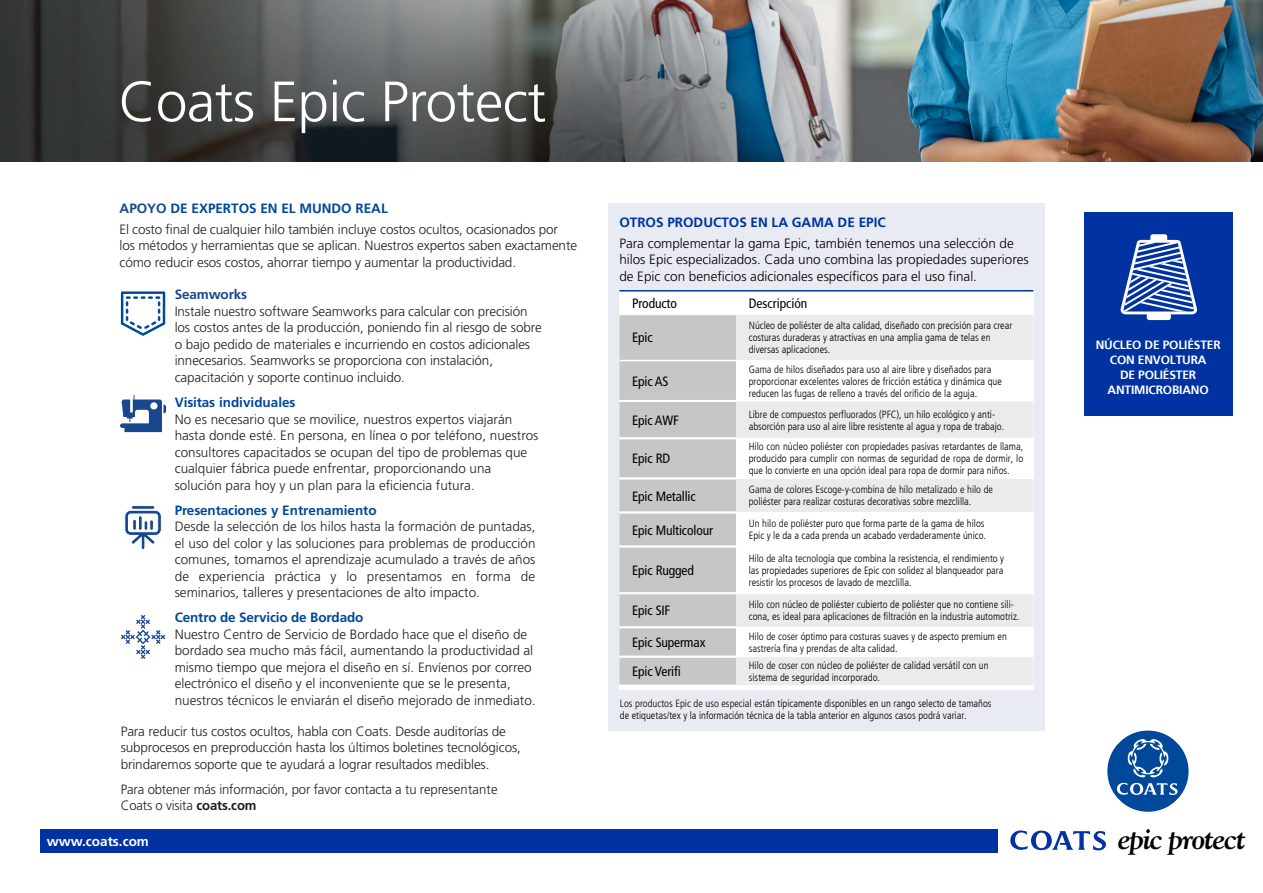
<style>
.page{position:relative;width:1263px;height:893px;background:#fff}
.page>*{position:absolute;margin:0;border:0;box-sizing:border-box;transform-origin:0 0}
.t1{font:300 56.7px "Frutiger";letter-spacing:-.01em;color:#fff}
.t2{font:italic 700 30px "Goudy";letter-spacing:-.05em;color:#000}
.t3{font:300 13.5px/16.5px "Frutiger LT Std";letter-spacing:-.01em;color:#231f20}
.t4{font:300 13.5px/16.5px "Frutiger LT Std";color:#000}
.t5{font:condensed 13.5px "Frutiger";letter-spacing:-.01em;color:#000}
.t6{font:700 13.5px "Frutiger LT Std";letter-spacing:-.01em;color:#00489a}
.t7{font:700 13.5px "Frutiger LT Std";color:#0033a1}
.t8{font:700 13.5px "Frutiger";color:#fff}
.t9{font:13.5px "Frutiger 57 Condensed";color:#000}
.t10{font:700 13.5px "Frutiger LT Std";letter-spacing:-.01em;color:#18478e}
.t11{font:700 12px/15px "Frutiger LT Std 65";letter-spacing:-.015em;color:#fff;text-align:center}
.t12{font:10.5px/12px "Frutiger Light Cn";color:#000}
.t13{font:300 condensed 10.5px "Frutiger";color:#000}
.s1{font-weight:700;color:#18478e}
.s2{font-weight:700;color:#00489a}
.s3{font-weight:700}
.s4{font-family:"Frutiger";font-weight:300;font-stretch:condensed}
.s5{font-family:"Frutiger Light Cn";font-weight:400;font-stretch:normal}
</style>
<div class="page">
<div style="left:1084px;top:213px;width:149px;height:203px;background:#0033a1"></div>
<svg style="left:1120px;top:234px;width:77px;height:86px"></svg>
<img style="left:0;top:0;width:1263px;height:162px">
<div style="left:609px;top:203px;width:436px;height:528px;background:#e8ebf2"></div>
<div style="left:619px;top:290px;width:414px;height:400px;background:#fff"></div>
<div style="left:619px;top:315px;width:117px;height:370px;background:#c6c6c6"></div>
<div style="left:736px;top:315px;width:297px;height:370px;background:#ebebeb"></div>
<svg style="left:736px;top:361px;width:297px;height:295px"></svg>
<hr style="left:619px;top:400px;width:117px;height:1px;background:#fff">
<hr style="left:619px;top:401px;width:117px;height:1px;background:#fff">
<hr style="left:619px;top:438px;width:117px;height:1px;background:#fff">
<hr style="left:619px;top:439px;width:117px;height:1px;background:#fff">
<hr style="left:619px;top:478px;width:117px;height:1px;background:#fff">
<hr style="left:619px;top:479px;width:117px;height:1px;background:#fff">
<hr style="left:619px;top:512px;width:117px;height:1px;background:#fff">
<hr style="left:619px;top:513px;width:117px;height:1px;background:#fff">
<hr style="left:619px;top:546px;width:117px;height:1px;background:#fff">
<hr style="left:619px;top:547px;width:117px;height:1px;background:#fff">
<hr style="left:619px;top:592px;width:117px;height:1px;background:#fff">
<hr style="left:619px;top:593px;width:117px;height:1px;background:#fff">
<hr style="left:619px;top:626px;width:117px;height:1px;background:#fff">
<hr style="left:619px;top:627px;width:117px;height:1px;background:#fff">
<hr style="left:619px;top:656px;width:117px;height:1px;background:#fff">
<hr style="left:619px;top:657px;width:117px;height:1px;background:#fff">
<hr style="left:736px;top:401px;width:297px;height:1px;background:#fff">
<hr style="left:736px;top:438px;width:297px;height:1px;background:#fff">
<hr style="left:736px;top:478px;width:297px;height:1px;background:#fff">
<hr style="left:736px;top:512px;width:297px;height:1px;background:#fff">
<hr style="left:736px;top:546px;width:297px;height:1px;background:#fff">
<hr style="left:736px;top:593px;width:297px;height:1px;background:#fff">
<hr style="left:736px;top:627px;width:297px;height:1px;background:#fff">
<hr style="left:736px;top:656px;width:297px;height:1px;background:#fff">
<hr style="left:619px;top:360px;width:117px;height:1px;background:#fff">
<hr style="left:736px;top:360px;width:297px;height:1px;background:#fff">
<hr style="left:619px;top:290px;width:117px;height:2px;background:#0033a1">
<hr style="left:736px;top:290px;width:297px;height:2px;background:#0033a1">
<div style="left:41px;top:829px;width:957px;height:23px;background:#0033a1"></div>
<svg style="left:1010px;top:830px;width:96px;height:21px"></svg>
<div style="left:1107px;top:731px;width:81px;height:81px;background:#00489a;border-radius:50%"></div>
<svg style="left:1116px;top:739px;width:62px;height:56px"></svg>
<svg style="left:121px;top:291px;width:44px;height:45px"></svg>
<hr style="left:131px;top:506px;width:24px;height:3px;background:#18478e;border-radius:2px">
<div style="left:131px;top:505px;width:24px;height:5px;border:1px solid #fff;border-radius:2px"></div>
<svg style="left:124px;top:510px;width:38px;height:39px"></svg>
<div style="left:149px;top:520px;width:5px;height:11px;border:1px solid #fff;border-radius:2px"></div>
<svg style="left:121px;top:615px;width:44px;height:44px"></svg>
<svg style="left:120px;top:395px;width:46px;height:37px"></svg>
<h1 class="t1" style="left:119px;top:70px;width:429px">Coats Epic Protect</h1>
<p class="t3" style="left:120px;top:198px;width:440px;line-height:20.7px"><span class="s1">APOYO</span> <span class="s2">DE EXPERTOS EN EL MUNDO REAL<br></span>El costo final de cualquier hilo también incluye costos ocultos, ocasionados por</p>
<p class="t3" style="left:120px;top:238px;width:459px">los métodos y herramientas que se aplican. Nuestros expertos saben exactamente cómo reducir esos costos, ahorrar tiempo y aumentar la productividad.</p>
<p class="t10" style="left:175px;top:287px;width:74px">Seamworks</p>
<p class="t3" style="left:175px;top:303px;width:369px">Instale nuestro software Seamworks para calcular con precisión los costos antes de la producción, poniendo fin al riesgo de sobre o bajo pedido de materiales e incurriendo en costos adicionales innecesarios. Seamworks se proporciona con instalación, capacitación y soporte continuo incluido.</p>
<p class="t6" style="left:175px;top:394px;width:122px">Visitas individuales</p>
<p class="t3" style="left:175px;top:411px;width:365px">No es necesario que se movilice, nuestros expertos viajarán hasta donde esté. En persona, en línea o por teléfono, nuestros consultores capacitados se ocupan del tipo de problemas que cualquier fábrica puede enfrentar, proporcionando una solución para hoy y un plan para la eficiencia futura.</p>
<p class="t6" style="left:175px;top:503px;width:204px">Presentaciones y Entrenamiento</p>
<p class="t3" style="left:175px;top:519px;width:362px;text-align:justify">Desde la selección de los hilos hasta la formación de puntadas, el uso del color y las soluciones para problemas de producción comunes, tomamos el aprendizaje acumulado a través de años de experiencia práctica y lo presentamos en forma de seminarios, talleres y presentaciones de alto impacto.</p>
<p class="t6" style="left:175px;top:610px;width:190px">Centro de Servicio de Bordado</p>
<p class="t3" style="left:175px;top:626px;width:362px">Nuestro Centro de Servicio de Bordado hace que el diseño de bordado sea mucho más fácil, aumentando la productividad al mismo tiempo que mejora el diseño en sí. Envíenos por correo electrónico el diseño y el inconveniente que se le presenta, nuestros técnicos le enviarán el diseño mejorado de inmediato.</p>
<p class="t3" style="left:121px;top:723px;width:402px">Para reducir tus costos ocultos, habla con Coats. Desde auditorías de subprocesos en preproducción hasta los últimos boletines tecnológicos, brindaremos soporte que te ayudará a lograr resultados medibles.</p>
<p class="t3" style="left:121px;top:781px;width:378px">Para obtener más información, por favor contacta a tu representante<br>Coats o visita <span class="s3">coats.com</span></p>
<p class="t7" style="left:619px;top:215px;width:268px">OTROS PRODUCTOS EN LA GAMA DE EPIC</p>
<p class="t4" style="left:619px;top:236px;width:411px">Para complementar la gama Epic, también tenemos una selección de hilos Epic especializados. Cada uno combina las propiedades superiores de Epic con beneficios adicionales específicos para el uso final.</p>
<p class="t5" style="left:632px;top:295px;width:46px">Producto</p>
<p class="t9" style="left:749px;top:296px;width:60px">Descripción</p>
<p class="t5" style="left:632px;top:330px;width:22px">Epic</p>
<p class="t12" style="left:749px;top:320px;width:265px"><span class="s4">N</span>úcleo de poliéster de alta calidad, diseñado con precisión para crear costuras duraderas y atractivas en una amplia gama de telas en diversas aplicaciones.</p>
<p class="t5" style="left:632px;top:373px;width:38px">Epic AS</p>
<p class="t12" style="left:749px;top:364px;width:255px"><span class="s4">Gama de hilos dise</span>ñados para uso al aire libre y diseñados para proporcionar excelentes valores de fricción estática y dinámica que reducen las fugas de relleno a través del orificio de la aguja.</p>
<p class="t5" style="left:632px;top:412px;width:48px">Epic AWF</p>
<p class="t13" style="left:749px;top:408px;width:248px">Libre de compuestos perfluorados (PFC), un hilo ecol<span class="s5">ógico y anti-</span></p>
<p class="t12" style="left:749px;top:420px;width:257px">absorción para uso al aire libre resistente al agua y ropa de trabajo.</p>
<p class="t5" style="left:632px;top:451px;width:40px">Epic RD</p>
<p class="t12" style="left:749px;top:441px;width:276px;text-align:justify"><span class="s4">Hilo con n</span>úcleo poliéster con propiedades pasivas retardantes de llama, producido para cumplir con normas de seguridad de ropa de dormir, lo que lo convierte en una opción ideal para ropa de dormir para niños.</p>
<p class="t5" style="left:632px;top:488px;width:65px">Epic Metallic</p>
<p class="t13" style="left:749px;top:484px;width:246px">Gama de colores Escoge-y-combina de hilo metalizado e hilo de</p>
<p class="t12" style="left:749px;top:496px;width:224px"><span class="s4">poli</span>éster para realizar costuras decorativas sobre mezclilla.</p>
<p class="t5" style="left:632px;top:522px;width:82px">Epic Multicolour</p>
<p class="t12" style="left:749px;top:518px;width:239px"><span class="s4">Un hilo de poli</span>éster puro que forma parte de la gama de hilos<br>Epic y le da a cada prenda un acabado verdaderamente único.</p>
<p class="t5" style="left:632px;top:562px;width:63px">Epic Rugged</p>
<p class="t12" style="left:749px;top:553px;width:257px;text-align:justify"><span class="s4">Hilo de alta tecnolog</span>ía que combina la resistencia, el rendimiento y las propiedades superiores de Epic con solidez al blanqueador para resistir los procesos de lavado de mezclilla.</p>
<p class="t5" style="left:632px;top:603px;width:40px">Epic SIF</p>
<p class="t12" style="left:749px;top:599px;width:272px"><span class="s4">Hilo con n</span>úcleo de poliéster cubierto de poliéster que no contiene sili&shy;cona, es ideal para aplicaciones de filtración en la industria automotriz.</p>
<p class="t5" style="left:632px;top:634px;width:75px">Epic Supermax</p>
<p class="t12" style="left:749px;top:631px;width:260px"><span class="s4">Hilo de coser</span> óptimo para costuras suaves y de aspecto premium en sastrería fina y prendas de alta calidad.</p>
<p class="t5" style="left:632px;top:664px;width:50px">Epic Verifi</p>
<p class="t12" style="left:749px;top:660px;width:241px"><span class="s4">Hilo de coser con n</span>úcleo de poliéster de calidad versátil con un sistema de seguridad incorporado.</p>
<p class="t12" style="left:620px;top:697px;width:373px"><span class="s4">Los productos Epic de uso especial est</span>án típicamente disponibles en un rango selecto de tamaños de etiquetas/tex y la información técnica de la tabla anterior en algunos casos podrá variar.</p>
<p class="t11" style="left:1096px;top:338px;width:127px">NÚCLEO DE POLIÉSTER<br>CON ENVOLTURA<br>DE POLIÉSTER<br>ANTIMICROBIANO</p>
<p class="t8" style="left:47px;top:833px;width:104px">www.coats.com</p>
<h2 class="t2" style="left:1118px;top:820px;width:130px">epic protect</h2>
</div>
